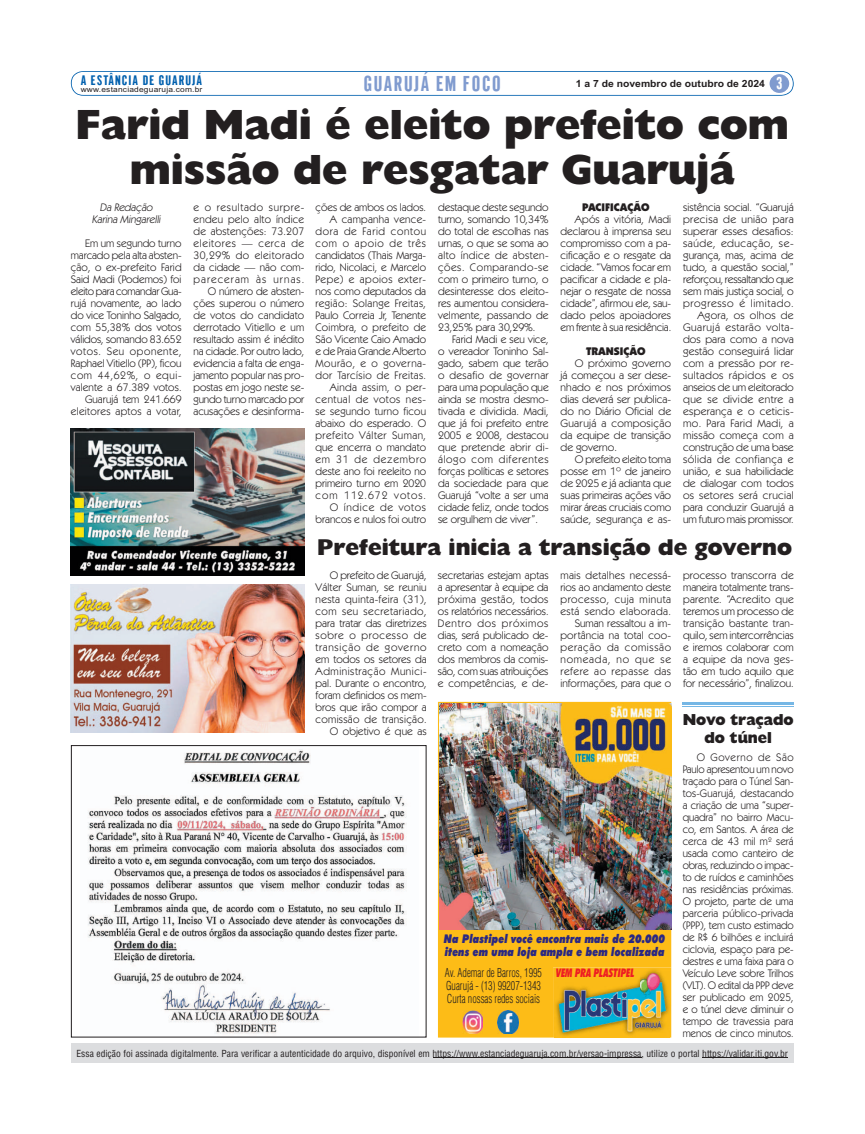
<style>
.page{position:relative;width:865px;height:1134px;background:#fff}
.page>*{position:absolute;margin:0;border:0;box-sizing:border-box;transform-origin:0 0}
.t1{font:800 42.5px/45px "Humanist 521 BT";color:#231f20;text-align:center}
.t2{font:800 23px "Humanist 521 BT";color:#231f20}
.t3{font:20.9px "Gothic CG No 1";letter-spacing:.075em;color:#809bcf;scale:1.05 1}
.t4{font:16.5px "Gothic CG No 1";color:#fff;scale:1.05 1}
.t5{font:800 16px/18px "Humanist 521 BT";color:#231f20;text-align:center}
.t6{font:13.4px "Gothic CG No 1";letter-spacing:.075em;color:#0160ae;scale:1.08 1}
.t7{font:italic 900 12px/13.2px "Futura BT";color:#2a2883;scale:.82 1}
.t8{font:12px/13.2px "Switzerland Cond Light";color:#231f20;text-align:justify;scale:.83 1}
.t9{font:italic 900 condensed 11.9px "Futura BT";color:#ee1d23;scale:.84 1}
.t10{font:11px/12px "Kabel IT Cby BT";letter-spacing:.005em;color:#231f20;text-align:justify}
.t11{font:11px/12px "Kabel IT Cby BT";letter-spacing:.025em;color:#231f20;text-align:right}
.t12{font:italic 11px/12px "Kabel IT Cby BT";color:#231f20;text-align:center}
.t13{font:900 11px "Kabel IT Cby BT";color:#231f20}
.t14{font:700 9.9px "Arial";color:#231f20;scale:1.05 1}
.t15{font:9.5px "Switzerland Condensed";color:#231f20}
.t16{font:7.5px "Arial";letter-spacing:.025em;color:#231f20;scale:1.11 1}
</style>
<div class="page">
<svg style="left:71px;top:71px;width:723px;height:25px"></svg>
<div style="left:770px;top:74px;width:19px;height:19px;background:#809bcf;border-radius:50%"></div>
<div style="left:71px;top:1043px;width:723px;height:20px;background:#dcdddf"></div>
<hr style="left:433px;top:1057px;width:208px;height:1px;background:#231f20">
<hr style="left:702px;top:1057px;width:86px;height:1px;background:#231f20">
<img style="left:71px;top:428px;width:233px;height:148px">
<img style="left:71px;top:585px;width:233px;height:147px">
<svg style="left:71px;top:745px;width:356px;height:293px"></svg>
<div style="left:438px;top:702px;width:233px;height:336px;background:#fdbc17"></div>
<img style="left:671px;top:968px;width:1px;height:70px">
<img style="left:553px;top:968px;width:118px;height:70px">
<img style="left:554px;top:971px;width:116px;height:67px">
<img style="left:463px;top:1011px;width:20px;height:23px">
<img style="left:498px;top:1011px;width:20px;height:23px">
<img style="left:439px;top:703px;width:232px;height:227px">
<hr style="left:683px;top:702px;width:111px;height:2px;background:#76b7e5">
<hr style="left:683px;top:706px;width:111px;height:1px;background:#76b7e5">
<p class="t6" style="left:81px;top:76px;width:114px">A ESTÂNCIA DE GUARUJÁ</p>
<p class="t16" style="left:81px;top:87px;width:111px">www.estanciadeguaruja.com.br</p>
<h3 class="t3" style="left:364px;top:76px;width:132px">GUARUJÁ EM FOCO</h3>
<p class="t14" style="left:576px;top:80px;width:182px">1 a 7 de novembro de outubro de 2024</p>
<h3 class="t4" style="left:777px;top:77px;width:7px">3</h3>
<h1 class="t1" style="left:76px;top:107px;width:715px">Farid Madi é eleito prefeito com missão de resgatar Guarujá</h1>
<p class="t12" style="left:92px;top:202px;width:72px">Da Redação<br>Karina Mingarelli</p>
<p class="t10" style="left:71px;top:238px;width:112px;text-align:right">Em um segundo turno marcado pela alta absten&shy;ção, o ex-prefeito Farid<br>Said Madi (Podemos) foi eleito para comandar Gua&shy;rujá novamente, ao lado do vice Toninho Salgado, com 55,38% dos votos válidos, somando 83.652 votos. Seu oponente,<br>Raphael Vitiello (PP), ficou com 44,62%, o equi&shy;valente a 67.389 votos.<br>Guarujá tem 241.669 eleitores aptos a votar,</p>
<p class="t10" style="left:194px;top:202px;width:112px;text-align:right">e o resultado surpre&shy;endeu pelo alto índice de abstenções: 73.207 eleitores — cerca de<br>30,29% do eleitorado da cidade — não com&shy;pareceram às urnas.<br>O número de absten&shy;ções superou o número de votos do candidato derrotado Vitiello e um resultado assim é inédito na cidade. Por outro lado, evidencia a falta de enga&shy;jamento popular nas pro&shy;postas em jogo neste se&shy;gundo turno marcado por acusações e desinforma-</p>
<p class="t10" style="left:316px;top:202px;width:112px;text-align:right">ções de ambos os lados.<br>A campanha vence&shy;dora de Farid contou com o apoio de três candidatos (Thais Marga&shy;rido, Nicolaci, e Marcelo<br>Pepe) e apoios exter&shy;nos como deputados da região: Solange Freitas,<br>Paulo Correia Jr, Tenente<br>Coimbra, o prefeito de<br>São Vicente Caio Amado e de Praia Grande Alberto<br>Mourão, e o governa&shy;dor Tarcísio de Freitas.<br>Ainda assim, o per&shy;centual de votos nes&shy;se segundo turno ficou abaixo do esperado. O prefeito Válter Suman, que encerra o mandato em 31 de dezembro deste ano foi reeleito no primeiro turno em 2020 com 112.672 votos.<br>O índice de votos brancos e nulos foi outro</p>
<p class="t10" style="left:438px;top:202px;width:112px">destaque deste segundo turno, somando 10,34% do total de escolhas nas urnas, o que se soma ao alto índice de absten&shy;ções. Comparando-se com o primeiro turno, o desinteresse dos eleito&shy;res aumentou considera&shy;velmente, passando de 23,25% para 30,29%.</p>
<p class="t10" style="left:438px;top:334px;width:112px;text-indent:14px">Farid Madi e seu vice, o vereador Toninho Sal&shy;gado, sabem que terão o desafio de governar para uma população que ainda se mostra desmo&shy;tivada e dividida. Madi, que já foi prefeito entre 2005 e 2008, destacou que pretende abrir di&shy;álogo com diferentes forças políticas e setores da sociedade para que Guarujá “volte a ser uma cidade feliz, onde todos se orgulhem de viver”.</p>
<p class="t13" style="left:582px;top:203px;width:69px">PACIFICAÇÃO</p>
<p class="t10" style="left:561px;top:214px;width:112px;text-indent:14px">Após a vitória, Madi declarou à imprensa seu compromisso com a pa&shy;cificação e o resgate da cidade. “Vamos focar em pacificar a cidade e pla&shy;nejar o resgate de nossa cidade”, afirmou ele, sau&shy;dado pelos apoiadores em frente à sua residência.</p>
<p class="t13" style="left:586px;top:347px;width:61px">TRANSIÇÃO</p>
<p class="t10" style="left:561px;top:358px;width:112px;text-indent:14px">O próximo governo já começou a ser dese&shy;nhado e nos próximos dias deverá ser publica&shy;do no Diário Oficial de Guarujá a composição da equipe de transição de governo.</p>
<p class="t10" style="left:561px;top:454px;width:112px;text-indent:14px">O prefeito eleito toma posse em 1º de janeiro de 2025 e já adianta que suas primeiras ações vão mirar áreas cruciais como saúde, segurança e as-</p>
<p class="t10" style="left:683px;top:202px;width:112px;text-align:right">sistência social. “Guarujá precisa de união para superar esses desafios: saúde, educação, se&shy;gurança, mas, acima de tudo, a questão social,” reforçou, ressaltando que sem mais justiça social, o progresso é limitado.<br>Agora, os olhos de<br>Guarujá estarão volta&shy;dos para como a nova gestão conseguirá lidar com a pressão por re&shy;sultados rápidos e os anseios de um eleitorado que se divide entre a esperança e o ceticis&shy;mo. Para Farid Madi, a missão começa com a construção de uma base sólida de confiança e união, e sua habilidade de dialogar com todos os setores será crucial para conduzir Guarujá a um futuro mais promissor.</p>
<h2 class="t2" style="left:317px;top:539px;width:476px">Prefeitura inicia a transição de governo</h2>
<p class="t10" style="left:316px;top:570px;width:113px;text-align:right">O prefeito de Guarujá,<br>Válter Suman, se reuniu nesta quinta-feira (31), com seu secretariado, para tratar das diretrizes sobre o processo de transição de governo em todos os setores da<br>Administração Munici&shy;pal. Durante o encontro, foram definidos os mem&shy;bros que irão compor a comissão de transição.<br>O objetivo é que as</p>
<p class="t10" style="left:438px;top:570px;width:112px">secretarias estejam aptas a apresentar à equipe da próxima gestão, todos os relatórios necessários.<br>Dentro dos próximos dias, será publicado de&shy;creto com a nomeação dos membros da comis&shy;são, com suas atribuições e competências, e de-</p>
<p class="t11" style="left:561px;top:570px;width:112px">mais detalhes necessá&shy;rios ao andamento deste processo, cuja minuta está sendo elaborada.<br>Suman ressaltou a im&shy;portância na total coo&shy;peração da comissão nomeada, no que se refere ao repasse das informações, para que o</p>
<p class="t10" style="left:683px;top:570px;width:112px">processo transcorra de maneira totalmente trans&shy;parente. “Acredito que teremos um processo de transição bastante tran&shy;quilo, sem intercorrências e iremos colaborar com a equipe da nova ges&shy;tão em tudo aquilo que for necessário”, finalizou.</p>
<p class="t7" style="left:444px;top:933px;width:271px">Na Plastipel você encontra mais de 20.000 itens em uma loja ampla e bem localizada</p>
<p class="t8" style="left:445px;top:967px;width:118px">Av. Ademar de Barros, 1995<br>Guarujá - (13) 99207-1343<br>Curta nossas redes sociais</p>
<p class="t9" style="left:556px;top:968px;width:95px">VEM PRA PLASTIPEL</p>
<h3 class="t5" style="left:683px;top:712px;width:113px">Novo traçado do túnel</h3>
<p class="t10" style="left:683px;top:752px;width:113px;text-indent:14px">O Governo de São Paulo apresentou um novo traçado para o Túnel San&shy;tos-Guarujá, destacando a criação de uma “super&shy;quadra” no bairro Macu&shy;co, em Santos. A área de cerca de 43 mil m² será usada como canteiro de obras, reduzindo o impac&shy;to de ruídos e caminhões nas residências próximas.<br>O projeto, parte de uma parceria público-privada (PPP), tem custo estimado de R$ 6 bilhões e incluirá ciclovia, espaço para pe&shy;destres e uma faixa para o Veículo Leve sobre Trilhos (VLT). O edital da PPP deve ser publicado em 2025, e o túnel deve diminuir o tempo de travessia para menos de cinco minutos.</p>
<p class="t15" style="left:77px;top:1049px;width:713px">Essa edição foi assinada digitalmente. Para verificar a autenticidade do arquivo, disponível em https://www.estanciadeguaruja.com.br/versao-impressa, utilize o portal https://validar.iti.gov.br</p>
</div>
